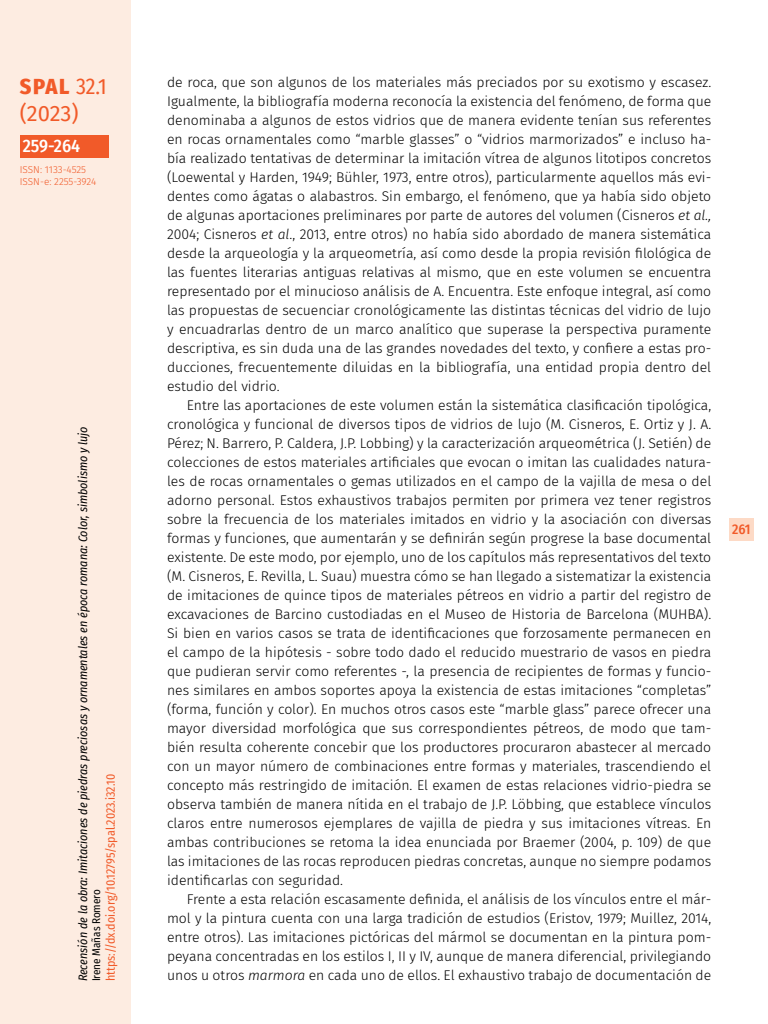
<style>
.page{position:relative;width:768px;height:1024px;background:#fff}
.page>*{position:absolute;margin:0;border:0;box-sizing:border-box;transform-origin:0 0}
.t1{font:800 22px "Fira Sans Condensed";color:#f15a29}
.t2{font:22px "Fira Sans";color:#f15a29}
.t3{font:500 18px "Fira Sans Condensed";color:#fff}
._00_bsc{font:300 14px/19px "Fira Sans";color:#000;text-align:justify}
.t4{font:500 14px "Fira Sans Condensed";color:#f15a29}
.t5{font:italic 12px "Fira Sans Condensed";color:#000}
.t6{font:12px "Fira Sans Condensed";color:#f15a29}
.t7{font:11px "Fira Sans Condensed";color:#000}
.t8{font:300 10px/12px "Fira Sans";letter-spacing:-.005em;color:#f15a29}
.s1{font-weight:400}
.s2{font-style:italic}
</style>
<div class="page">
<div style="left:729px;top:518px;width:24px;height:23px;background:#fddac6"></div>
<div style="left:0;top:0;width:130px;height:1024px;background:#fdece1"></div>
<div style="left:20px;top:135px;width:89px;height:23px;background:#f15a29"></div>
<h1 class="t1" style="left:20px;top:68px;width:88px">SPAL <span class="s1">32.1</span></h1>
<h1 class="t2" style="left:20px;top:96px;width:60px">(2023)</h1>
<p class="t3" style="left:23px;top:132px;width:59px">259-264</p>
<p class="t8" style="left:20px;top:164px;width:78px">ISSN: 1133-4525<br>ISSN-e: 2255-3924</p>
<p class="t5" style="left:74px;top:981px;width:557px;rotate:-90deg">Recensión de la obra: Imitaciones de piedras preciosas y ornamentales en época romana: Color, simbolismo y lujo</p>
<p class="t6" style="left:101px;top:981px;width:209px;rotate:-90deg">https://dx.doi.org/10.12795/spal.2023.i32.10</p>
<p class="t7" style="left:88px;top:981px;width:94px;rotate:-90deg">Irene Mañas Romero</p>
<p class="_00_bsc" style="left:167px;top:72px;width:546px">de roca, que son algunos de los materiales más preciados por su exotismo y escasez.<br>Igualmente, la bibliografía moderna reconocía la existencia del fenómeno, de forma que denominaba a algunos de estos vidrios que de manera evidente tenían sus referentes en rocas ornamentales como “marble glasses” o “vidrios marmorizados” e incluso ha&shy;bía realizado tentativas de determinar la imitación vítrea de algunos litotipos concretos (Loewental y Harden, 1949; Bühler, 1973, entre otros), particularmente aquellos más evi&shy;dentes como ágatas o alabastros. Sin embargo, el fenómeno, que ya había sido objeto de algunas aportaciones preliminares por parte de autores del volumen (Cisneros <span class="s2">et al., </span>2004; Cisneros <span class="s2">et al</span>., 2013, entre otros) no había sido abordado de manera sistemática desde la arqueología y la arqueometría, así como desde la propia revisión filológica de las fuentes literarias antiguas relativas al mismo, que en este volumen se encuentra representado por el minucioso análisis de A. Encuentra. Este enfoque integral, así como las propuestas de secuenciar cronológicamente las distintas técnicas del vidrio de lujo y encuadrarlas dentro de un marco analítico que superase la perspectiva puramente descriptiva, es sin duda una de las grandes novedades del texto, y confiere a estas pro&shy;ducciones, frecuentemente diluidas en la bibliografía, una entidad propia dentro del estudio del vidrio.</p>
<p class="_00_bsc" style="left:167px;top:395px;width:546px;text-indent:20px">Entre las aportaciones de este volumen están la sistemática clasificación tipológica, cronológica y funcional de diversos tipos de vidrios de lujo (M. Cisneros, E. Ortiz y J. A.<br>Pérez; N. Barrero, P. Caldera, J.P. Lobbing) y la caracterización arqueométrica (J. Setién) de colecciones de estos materiales artificiales que evocan o imitan las cualidades natura&shy;les de rocas ornamentales o gemas utilizados en el campo de la vajilla de mesa o del adorno personal. Estos exhaustivos trabajos permiten por primera vez tener registros sobre la frecuencia de los materiales imitados en vidrio y la asociación con diversas formas y funciones, que aumentarán y se definirán según progrese la base documental existente. De este modo, por ejemplo, uno de los capítulos más representativos del texto (M. Cisneros, E. Revilla, L. Suau) muestra cómo se han llegado a sistematizar la existencia de imitaciones de quince tipos de materiales pétreos en vidrio a partir del registro de excavaciones de Barcino custodiadas en el Museo de Historia de Barcelona (MUHBA).<br>Si bien en varios casos se trata de identificaciones que forzosamente permanecen en el campo de la hipótesis - sobre todo dado el reducido muestrario de vasos en piedra que pudieran servir como referentes -, la presencia de recipientes de formas y funcio&shy;nes similares en ambos soportes apoya la existencia de estas imitaciones “completas” (forma, función y color). En muchos otros casos este “marble glass” parece ofrecer una mayor diversidad morfológica que sus correspondientes pétreos, de modo que tam&shy;bién resulta coherente concebir que los productores procuraron abastecer al mercado con un mayor número de combinaciones entre formas y materiales, trascendiendo el concepto más restringido de imitación. El examen de estas relaciones vidrio-piedra se observa también de manera nítida en el trabajo de J.P. Löbbing, que establece vínculos claros entre numerosos ejemplares de vajilla de piedra y sus imitaciones vítreas. En ambas contribuciones se retoma la idea enunciada por Braemer (2004, p. 109) de que las imitaciones de las rocas reproducen piedras concretas, aunque no siempre podamos identificarlas con seguridad.</p>
<p class="_00_bsc" style="left:167px;top:889px;width:546px;text-indent:20px">Frente a esta relación escasamente definida, el análisis de los vínculos entre el már&shy;mol y la pintura cuenta con una larga tradición de estudios (Eristov, 1979; Muillez, 2014, entre otros). Las imitaciones pictóricas del mármol se documentan en la pintura pom&shy;peyana concentradas en los estilos I, II y IV, aunque de manera diferencial, privilegiando unos u otros <span class="s2">marmora</span> en cada uno de ellos. El exhaustivo trabajo de documentación de</p>
<p class="t4" style="left:732px;top:518px;width:20px">261</p>
</div>
